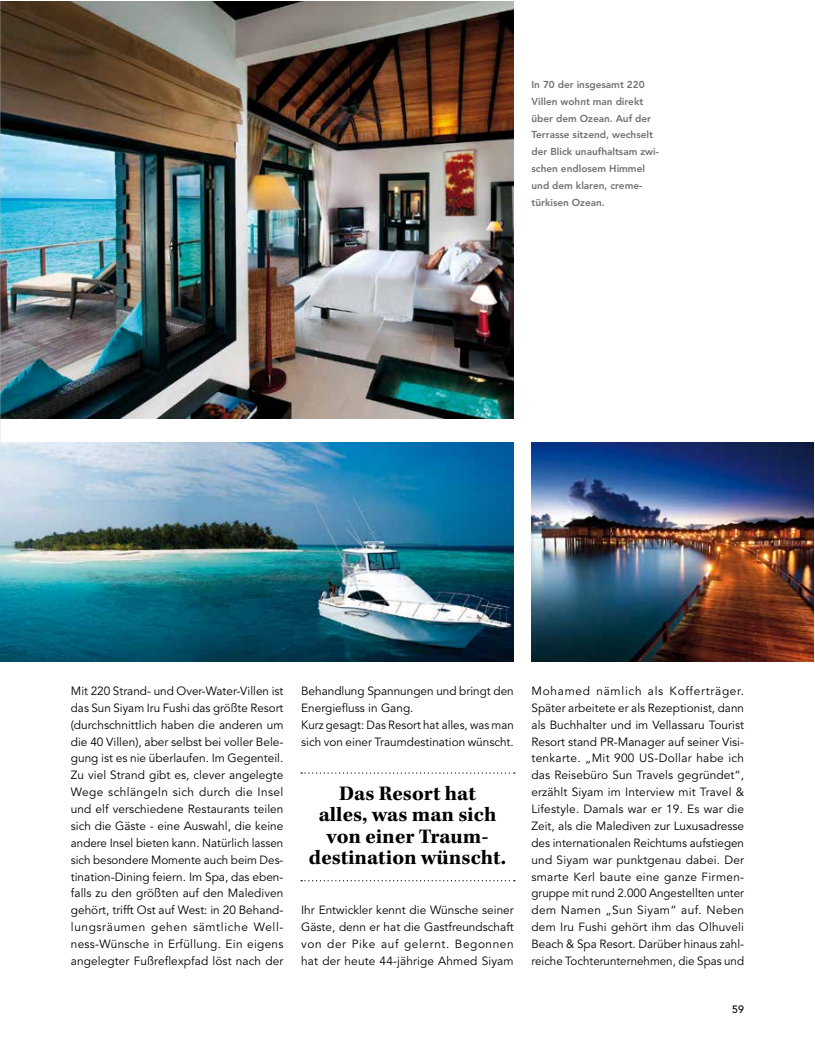
<style>
.page{position:relative;width:815px;height:1053px;background:#fff}
.page>*{position:absolute;margin:0;border:0;box-sizing:border-box;transform-origin:0 0}
.t1{font:700 21.25px/21.2px "Kepler Std";color:#000;text-align:center}
.t2{font:11.88px/16.9px "Avenir LT Std";color:#000;text-align:justify}
.t3{font:500 10.62px "Avenir LT Std";color:#000}
.t4{font:800 10px/16.9px "Avenir LT Std";color:#707172}
</style>
<div class="page">
<img style="left:1px;top:1px;width:513px;height:417px">
<img style="left:0;top:1px;width:1px;height:660px">
<img style="left:0;top:442px;width:514px;height:219px">
<img style="left:531px;top:442px;width:283px;height:219px">
<svg style="left:301px;top:772px;width:214px;height:1px"></svg>
<svg style="left:301px;top:880px;width:214px;height:1px"></svg>
<p class="t4" style="left:531px;top:76px;width:129px">In 70 der insgesamt 220<br>Villen wohnt man direkt über dem Ozean. Auf der<br>Terrasse sitzend, wechselt der Blick unaufhaltsam zwi&shy;schen endlosem Himmel und dem klaren, creme&shy;türkisen Ozean.</p>
<p class="t2" style="left:71px;top:682px;width:214px">Mit 220 Strand- und Over-Water-Villen ist das Sun Siyam Iru Fushi das größte Resort (durchschnittlich haben die anderen um die 40 Villen), aber selbst bei voller Bele&shy;gung ist es nie überlaufen. Im Gegenteil.<br>Zu viel Strand gibt es, clever angelegte Wege schlängeln sich durch die Insel und elf verschiedene Restaurants teilen sich die Gäste - eine Auswahl, die keine andere Insel bieten kann. Natürlich lassen sich besondere Momente auch beim Des&shy;tination-Dining feiern. Im Spa, das eben&shy;falls zu den größten auf den Malediven gehört, trifft Ost auf West: in 20 Behand&shy;lungsräumen gehen sämtliche Well&shy;ness-Wünsche in Erfüllung. Ein eigens angelegter Fußreflexpfad löst nach der</p>
<p class="t2" style="left:301px;top:682px;width:214px;text-align:left">Behandlung Spannungen und bringt den Energiefluss in Gang.<br>Kurz gesagt: Das Resort hat alles, was man sich von einer Traumdestination wünscht.</p>
<h1 class="t1" style="left:309px;top:783px;width:199px">Das Resort hat<br>alles, was man sich von einer Traum&shy;destination wünscht.</h1>
<p class="t2" style="left:301px;top:902px;width:214px">Ihr Entwickler kennt die Wünsche seiner Gäste, denn er hat die Gastfreundschaft von der Pike auf gelernt. Begonnen hat der heute 44-jährige Ahmed Siyam</p>
<p class="t2" style="left:531px;top:682px;width:214px">Mohamed nämlich als Kofferträger.<br>Später arbeitete er als Rezeptionist, dann als Buchhalter und im Vellassaru Tourist Resort stand PR-Manager auf seiner Visi&shy;tenkarte. „Mit 900 US-Dollar habe ich das Reisebüro Sun Travels gegründet“, erzählt Siyam im Interview mit Travel &amp; Lifestyle. Damals war er 19. Es war die Zeit, als die Malediven zur Luxusadresse des internationalen Reichtums aufstiegen und Siyam war punktgenau dabei. Der smarte Kerl baute eine ganze Firmen&shy;gruppe mit rund 2.000 Angestellten unter dem Namen „Sun Siyam“ auf. Neben dem Iru Fushi gehört ihm das Olhuveli Beach &amp; Spa Resort. Darüber hinaus zahl&shy;reiche Tochterunternehmen, die Spas und</p>
<p class="t3" style="left:732px;top:1003px;width:13px">59</p>
</div>
